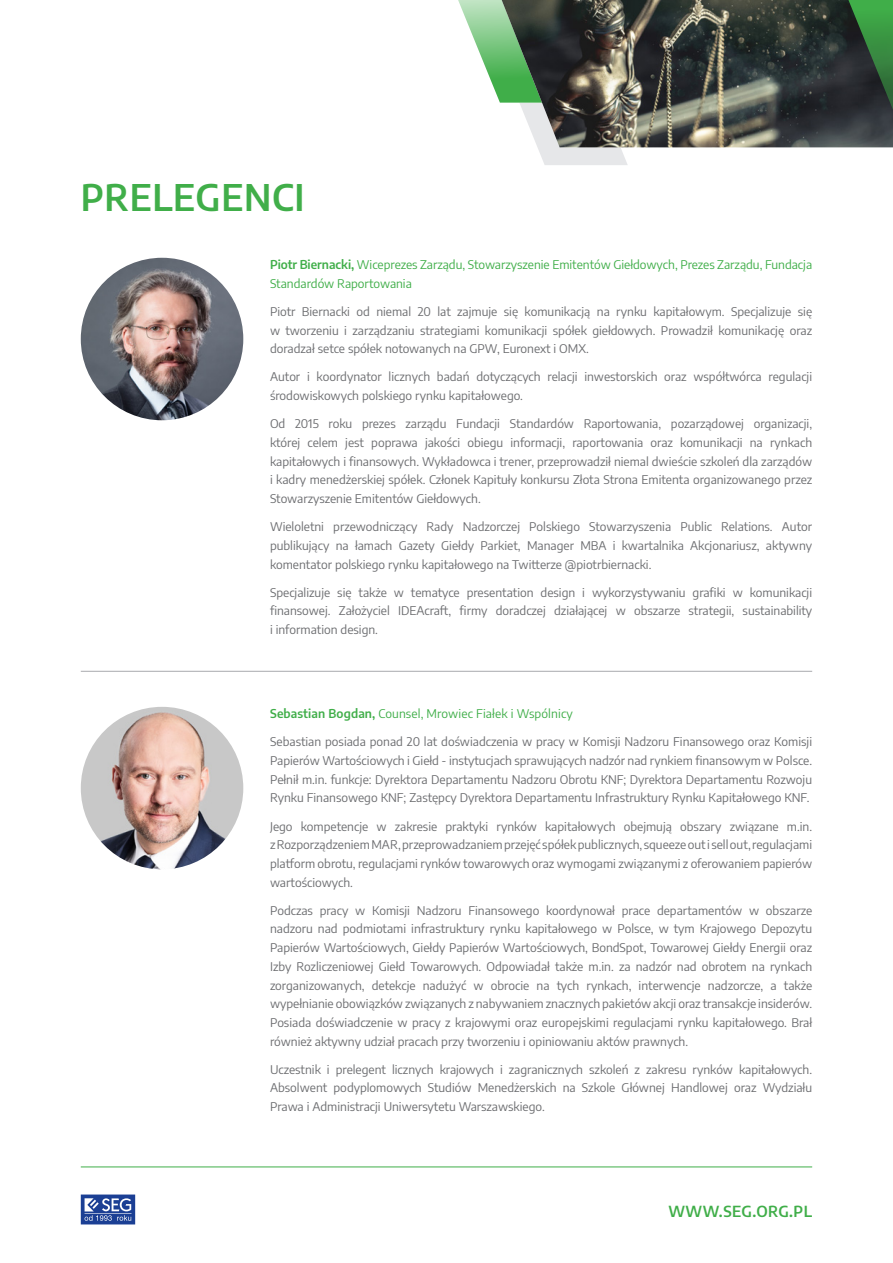
<style>
.page{position:relative;width:893px;height:1263px;background:#fff}
.page>*{position:absolute;margin:0;border:0;box-sizing:border-box;transform-origin:0 0}
.H2_DATA_program{font:600 36px "Encode Sans";letter-spacing:.02em;color:#40ae49}
.t1{font:600 15px "Encode Sans";letter-spacing:.03em;color:#40ae49}
.txt_opisy{font:12px/18.8px "Encode Sans";color:#6c6d70;text-align:justify}
.imie_nazwisko{font:12px/18.8px "Encode Sans";color:#40ae49}
.imie_nazwisko__z_lin{font:12px "Encode Sans";letter-spacing:.01em;color:#40ae49}
.s1{font-weight:600}
</style>
<div class="page">
<svg style="left:458px;top:0;width:204px;height:165px"></svg>
<svg style="left:81px;top:1194px;width:54px;height:30px;background:#516cad"></svg>
<hr style="left:81px;top:1166px;width:731px;height:1px;background:#40ae49">
<img style="left:493px;top:0;width:343px;height:147px">
<svg style="left:836px;top:0;width:57px;height:148px;background:#32503a"></svg>
<hr style="left:81px;top:671px;width:731px;height:1px;background:#a8a9ad">
<img style="left:81px;top:258px;width:162px;height:162px;border-radius:81px">
<img style="left:81px;top:707px;width:162px;height:162px;border-radius:81px">
<p class="H2_DATA_program" style="left:81px;top:172px;width:225px">PRELEGENCI</p>
<p class="imie_nazwisko" style="left:270px;top:255px;width:544px"><span class="s1">Piotr Biernacki,</span> Wiceprezes Zarządu, Stowarzyszenie Emitentów Giełdowych, Prezes Zarządu, Fundacja<br>Standardów Raportowania</p>
<p class="txt_opisy" style="left:270px;top:302px;width:544px">Piotr Biernacki od niemal 20 lat zajmuje się komunikacją na rynku kapitałowym. Specjalizuje się w tworzeniu i zarządzaniu strategiami komunikacji spółek giełdowych. Prowadził komunikację oraz doradzał setce spółek notowanych na GPW, Euronext i OMX.</p>
<p class="txt_opisy" style="left:270px;top:367px;width:544px">Autor i koordynator licznych badań dotyczących relacji inwestorskich oraz współtwórca regulacji środowiskowych polskiego rynku kapitałowego.</p>
<p class="txt_opisy" style="left:270px;top:414px;width:544px">Od 2015 roku prezes zarządu Fundacji Standardów Raportowania, pozarządowej organizacji, której celem jest poprawa jakości obiegu informacji, raportowania oraz komunikacji na rynkach kapitałowych i finansowych. Wykładowca i trener, przeprowadził niemal dwieście szkoleń dla zarządów i kadry menedżerskiej spółek. Członek Kapituły konkursu Złota Strona Emitenta organizowanego przez Stowarzyszenie Emitentów Giełdowych.</p>
<p class="txt_opisy" style="left:270px;top:517px;width:544px">Wieloletni przewodniczący Rady Nadzorczej Polskiego Stowarzyszenia Public Relations. Autor publikujący na łamach Gazety Giełdy Parkiet, Manager MBA i kwartalnika Akcjonariusz, aktywny komentator polskiego rynku kapitałowego na Twitterze @piotrbiernacki.</p>
<p class="txt_opisy" style="left:270px;top:582px;width:544px">Specjalizuje się także w tematyce presentation design i wykorzystywaniu grafiki w komunikacji finansowej. Założyciel IDEAcraft, firmy doradczej działającej w obszarze strategii, sustainability i information design.</p>
<p class="imie_nazwisko__z_lin" style="left:270px;top:705px;width:304px"><span class="s1">Sebastian Bogdan,</span> Counsel, Mrowiec Fiałek i Wspólnicy</p>
<p class="txt_opisy" style="left:270px;top:732px;width:544px">Sebastian posiada ponad 20 lat doświadczenia w pracy w Komisji Nadzoru Finansowego oraz Komisji Papierów Wartościowych i Giełd - instytucjach sprawujących nadzór nad rynkiem finansowym w Polsce.<br>Pełnił m.in. funkcje: Dyrektora Departamentu Nadzoru Obrotu KNF; Dyrektora Departamentu Rozwoju Rynku Finansowego KNF; Zastępcy Dyrektora Departamentu Infrastruktury Rynku Kapitałowego KNF.</p>
<p class="txt_opisy" style="left:270px;top:816px;width:544px">Jego kompetencje w zakresie praktyki rynków kapitałowych obejmują obszary związane m.in. z Rozporządzeniem MAR, przeprowadzaniem przejęć spółek publicznych, squeeze out i sell out, regulacjami platform obrotu, regulacjami rynków towarowych oraz wymogami związanymi z oferowaniem papierów wartościowych.</p>
<p class="txt_opisy" style="left:270px;top:900px;width:544px">Podczas pracy w Komisji Nadzoru Finansowego koordynował prace departamentów w obszarze nadzoru nad podmiotami infrastruktury rynku kapitałowego w Polsce, w tym Krajowego Depozytu Papierów Wartościowych, Giełdy Papierów Wartościowych, BondSpot, Towarowej Giełdy Energii oraz Izby Rozliczeniowej Giełd Towarowych. Odpowiadał także m.in. za nadzór nad obrotem na rynkach zorganizowanych, detekcje nadużyć w obrocie na tych rynkach, interwencje nadzorcze, a także wypełnianie obowiązków związanych z nabywaniem znacznych pakietów akcji oraz transakcje insiderów.<br>Posiada doświadczenie w pracy z krajowymi oraz europejskimi regulacjami rynku kapitałowego. Brał również aktywny udział pracach przy tworzeniu i opiniowaniu aktów prawnych.</p>
<p class="txt_opisy" style="left:270px;top:1059px;width:544px">Uczestnik i prelegent licznych krajowych i zagranicznych szkoleń z zakresu rynków kapitałowych.<br>Absolwent podyplomowych Studiów Menedżerskich na Szkole Głównej Handlowej oraz Wydziału Prawa i Administracji Uniwersytetu Warszawskiego.</p>
<p class="t1" style="left:668px;top:1200px;width:145px">WWW.SEG.ORG.PL</p>
</div>
